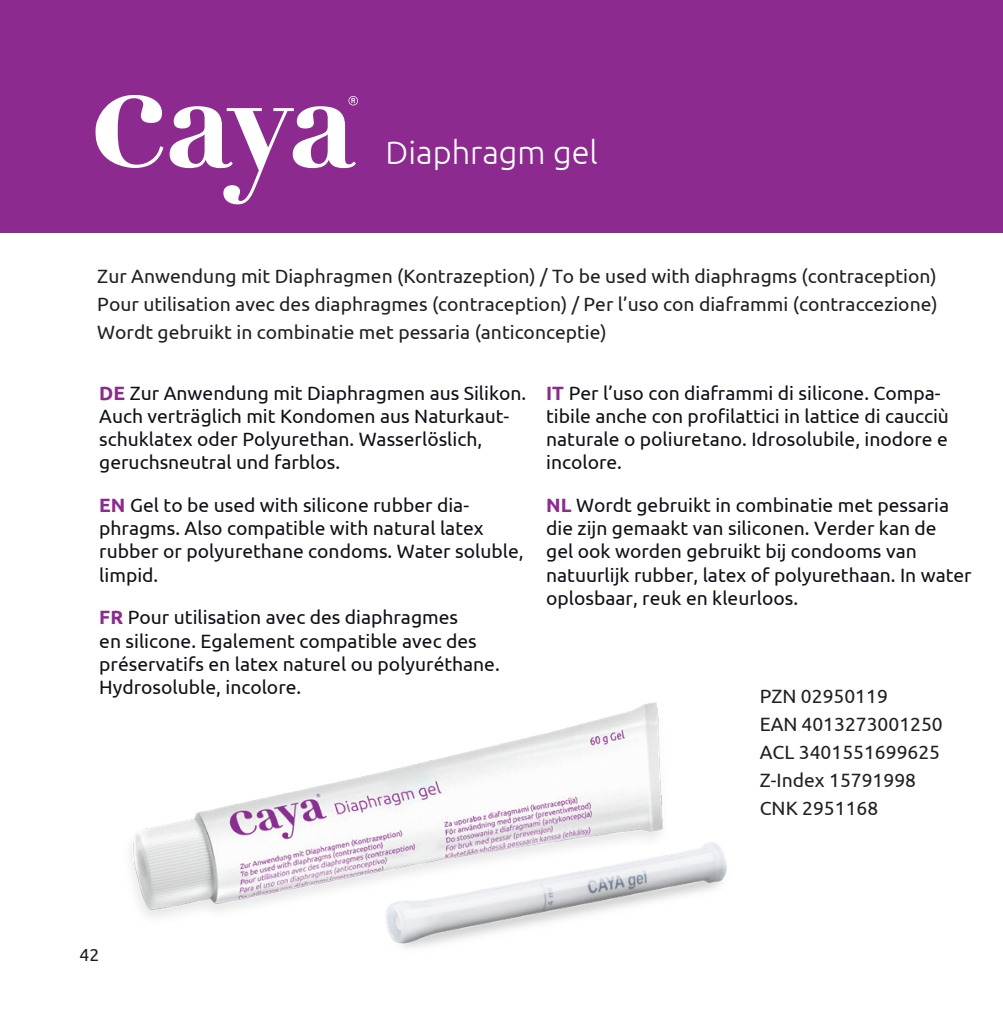
<style>
.page{position:relative;width:1003px;height:1032px;background:#fff}
.page>*{position:absolute;margin:0;border:0;box-sizing:border-box;transform-origin:0 0}
.t1{font:300 32.55px "Ubuntu";color:#fff}
.t2{font:19.25px/23.1px "Ubuntu";color:#101118}
.t3{font:19.25px/28px "Ubuntu";color:#231f20;text-align:justify}
.t4{font:17.5px "Ubuntu";color:#231f20}
.s1{font-weight:700;color:#8d2a90}
</style>
<div class="page">
<div style="left:0;top:0;width:1002px;height:233px;background:#8d2a90"></div>
<svg style="left:95px;top:95px;width:68px;height:73px"></svg>
<svg style="left:169px;top:96px;width:189px;height:109px"></svg>
<img style="left:131px;top:702px;width:530px;height:215px">
<img style="left:350px;top:789px;width:377px;height:159px">
<h1 class="t1" style="left:385px;top:133px;width:214px">Diaphragm gel</h1>
<p class="t3" style="left:97px;top:261px;width:841px">Zur Anwendung mit Diaphragmen (Kontrazeption) / To be used with diaphragms (contraception)<br>Pour utilisation avec des diaphragmes (contraception) / Per l’uso con diaframmi (contraccezione)<br>Wordt gebruikt in combinatie met pessaria (anticonceptie)</p>
<p class="t2" style="left:99px;top:381px;width:428px"><span class="s1">DE</span> Zur Anwendung mit Diaphragmen aus Silikon.<br>Auch verträglich mit Kondomen aus Naturkaut&shy;schuklatex oder Polyurethan. Wasserlöslich, geruchsneutral und farblos.</p>
<p class="t2" style="left:99px;top:493px;width:425px"><span class="s1">EN</span> Gel to be used with silicone rubber dia&shy;phragms. Also compatible with natural latex rubber or polyurethane condoms. Water soluble, limpid.</p>
<p class="t2" style="left:99px;top:605px;width:402px"><span class="s1">FR</span> Pour utilisation avec des diaphragmes<br>en silicone. Egalement compatible avec des préservatifs en latex naturel ou polyuréthane.<br>Hydrosoluble, incolore.</p>
<p class="t2" style="left:546px;top:381px;width:404px"><span class="s1">IT</span> Per l’uso con diaframmi di silicone. Compa&shy;tibile anche con profilattici in lattice di caucciù naturale o poliuretano. Idrosolubile, inodore e incolore.</p>
<p class="t2" style="left:546px;top:493px;width:427px"><span class="s1">NL</span> Wordt gebruikt in combinatie met pessaria die zijn gemaakt van siliconen. Verder kan de<br>gel ook worden gebruikt bij condooms van natuurlijk rubber, latex of polyurethaan. In water oplosbaar, reuk en kleurloos.</p>
<p class="t3" style="left:759px;top:681px;width:184px;text-align:left">PZN 02950119<br>EAN 4013273001250<br>ACL 3401551699625<br>Z-Index 15791998<br>CNK 2951168</p>
<p class="t4" style="left:79px;top:944px;width:21px">42</p>
</div>
